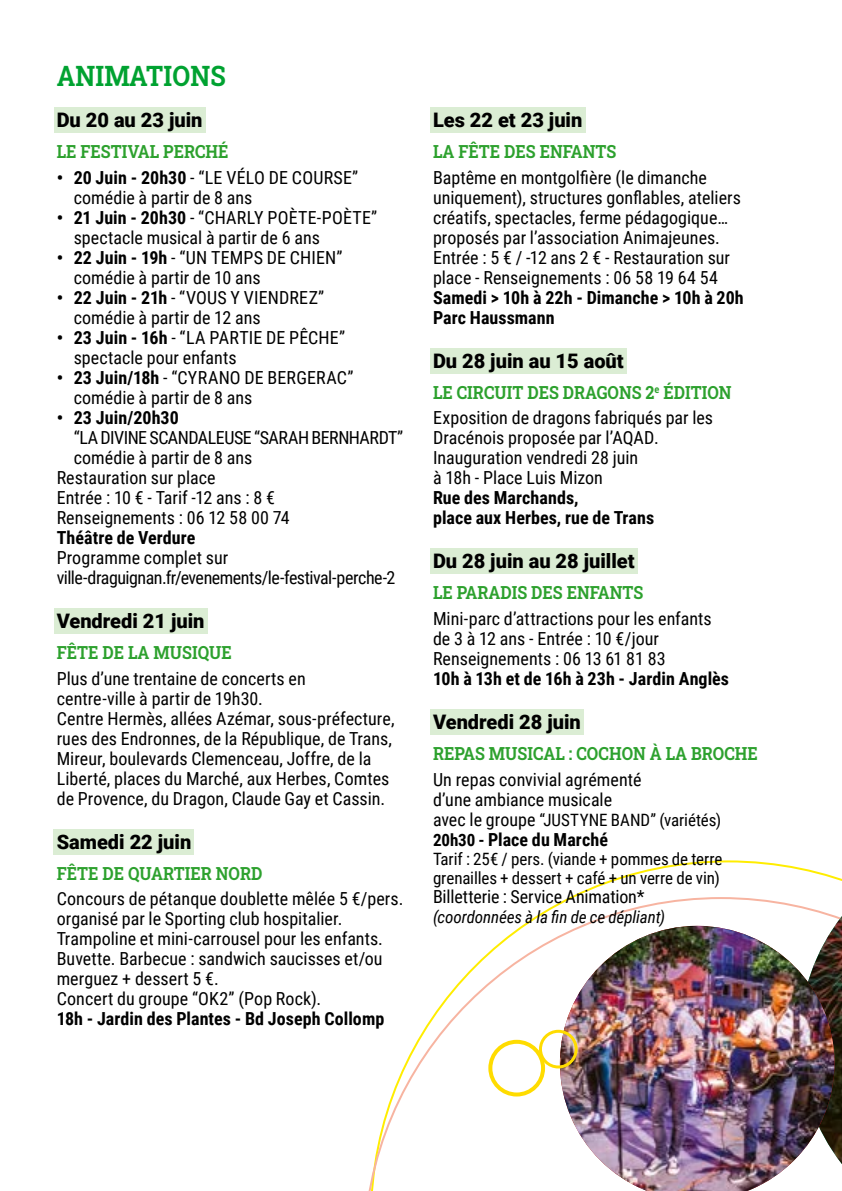
<style>
.page{position:relative;width:842px;height:1191px;background:#fff}
.page>*{position:absolute;margin:0;border:0;box-sizing:border-box;transform-origin:0 0}
.t1{font:700 28px "Roboto Slab";letter-spacing:.01em;color:#00a231;scale:.9 1}
.t2{font:900 20px "Roboto";color:#000}
.t3{font:18px/20px "Roboto Condensed";color:#000}
.t4{font:700 18px/20px "Roboto Condensed";letter-spacing:.005em;color:#000}
.t5{font:700 18px "Roboto Slab";color:#2da12e;scale:.9 1}
.t6{font:18px/20px "Roboto Condensed";letter-spacing:-.025em;color:#000}
.t7{font:17px/19px "Roboto Condensed";letter-spacing:-.005em;color:#000}
.t8{font:italic 17px "Roboto Condensed";letter-spacing:-.005em;color:#000}
.s1{font-weight:700}
.s2{font-size:18px}
.s3{font-size:17px}
</style>
<div class="page">
<svg style="left:570px;top:860px;width:229px;height:37px"></svg>
<svg style="left:368px;top:897px;width:431px;height:294px"></svg>
<svg style="left:799px;top:867px;width:43px;height:49px"></svg>
<img style="left:830px;top:916px;width:12px;height:248px">
<img style="left:560px;top:926px;width:274px;height:265px">
<div style="left:54px;top:107px;width:151px;height:26px;background:#dbedd4"></div>
<div style="left:54px;top:608px;width:153px;height:25px;background:#dbedd4"></div>
<div style="left:54px;top:828px;width:140px;height:26px;background:#dbedd4"></div>
<div style="left:430px;top:107px;width:155px;height:26px;background:#dbedd4"></div>
<div style="left:430px;top:348px;width:197px;height:25px;background:#dbedd4"></div>
<div style="left:430px;top:548px;width:207px;height:26px;background:#dbedd4"></div>
<div style="left:430px;top:709px;width:154px;height:26px;background:#dbedd4"></div>
<div style="left:488px;top:1039px;width:57px;height:57px;border:4px solid #ffdc00;border-radius:50%"></div>
<div style="left:539px;top:1029px;width:39px;height:39px;border:3px solid #ffdc00;border-radius:50%"></div>
<h1 class="t1" style="left:57px;top:57px;width:189px">ANIMATIONS</h1>
<p class="t2" style="left:57px;top:106px;width:147px">Du 20 au 23 juin</p>
<p class="t5" style="left:57px;top:139px;width:193px">LE FESTIVAL PERCHÉ</p>
<p class="t3" style="left:74px;top:167px;width:286px;text-indent:-17px"><span class="s1">• 20 Juin - 20h30</span> - “LE VÉLO DE COURSE” comédie à partir de 8 ans</p>
<p class="t3" style="left:74px;top:207px;width:305px;text-indent:-17px"><span class="s1">• 21 Juin - 20h30</span> - “CHARLY POÈTE-POÈTE” spectacle musical à partir de 6 ans</p>
<p class="t3" style="left:74px;top:247px;width:270px;text-indent:-17px"><span class="s1">• 22 Juin - 19h</span> - “UN TEMPS DE CHIEN” comédie à partir de 10 ans</p>
<p class="t3" style="left:74px;top:287px;width:252px;text-indent:-17px"><span class="s1">• 22 Juin - 21h</span> - “VOUS Y VIENDREZ” comédie à partir de 12 ans</p>
<p class="t3" style="left:74px;top:327px;width:273px;text-indent:-17px"><span class="s1">• 23 Juin - 16h</span> - “LA PARTIE DE PÊCHE” spectacle pour enfants</p>
<p class="t3" style="left:74px;top:367px;width:281px;text-indent:-17px"><span class="s1">• 23 Juin/18h</span> - “CYRANO DE BERGERAC” comédie à partir de 8 ans</p>
<p class="t4" style="left:57px;top:407px;width:124px">• 23 Juin/20h30</p>
<p class="t6" style="left:74px;top:427px;width:331px">“LA DIVINE SCANDALEUSE “SARAH BERNHARDT”</p>
<p class="t3" style="left:74px;top:447px;width:180px">comédie à partir de 8 ans</p>
<p class="t3" style="left:57px;top:467px;width:160px">Restauration sur place</p>
<p class="t3" style="left:57px;top:487px;width:220px">Entrée : 10 € - Tarif -12 ans : 8 €</p>
<p class="t3" style="left:57px;top:507px;width:235px">Renseignements : 06 12 58 00 74</p>
<p class="t4" style="left:57px;top:527px;width:140px">Théâtre de Verdure</p>
<p class="t6" style="left:57px;top:547px;width:340px">Programme complet sur ville-draguignan.fr/evenements/le-festival-perche-2</p>
<p class="t2" style="left:57px;top:607px;width:149px">Vendredi 21 juin</p>
<p class="t5" style="left:57px;top:640px;width:196px">FÊTE DE LA MUSIQUE</p>
<p class="t3" style="left:57px;top:667px;width:339px">Plus d’une trentaine de concerts en<br>centre-ville à partir de 19h30.<br>Centre Hermès, allées Azémar, sous-préfecture, rues des Endronnes, de la République, de Trans, Mireur, boulevards Clemenceau, Joffre, de la Liberté, places du Marché, aux Herbes, Comtes de Provence, du Dragon, Claude Gay et Cassin.</p>
<p class="t2" style="left:57px;top:827px;width:136px">Samedi 22 juin</p>
<p class="t5" style="left:57px;top:860px;width:230px">FÊTE DE QUARTIER NORD</p>
<p class="t3" style="left:57px;top:888px;width:348px">Concours de pétanque doublette mêlée 5 €/pers. organisé par le Sporting club hospitalier.<br>Trampoline et mini-carrousel pour les enfants.<br>Buvette. Barbecue : sandwich saucisses et/ou merguez + dessert 5 €.<br>Concert du groupe “OK2” (Pop Rock).</p>
<p class="t4" style="left:57px;top:1008px;width:329px">18h - Jardin des Plantes - Bd Joseph Collomp</p>
<p class="t2" style="left:433px;top:106px;width:151px">Les 22 et 23 juin</p>
<p class="t5" style="left:433px;top:139px;width:205px">LA FÊTE DES ENFANTS</p>
<p class="t3" style="left:433px;top:167px;width:310px">Baptême en montgolfière (le dimanche uniquement), structures gonflables, ateliers créatifs, spectacles, ferme pédagogique… proposés par l’association Animajeunes.<br>Entrée : 5 € / -12 ans 2 € - Restauration sur place - Renseignements : 06 58 19 64 54</p>
<p class="t4" style="left:433px;top:287px;width:312px">Samedi &gt; 10h à 22h - Dimanche &gt; 10h à 20h<br>Parc Haussmann</p>
<p class="t2" style="left:433px;top:347px;width:192px">Du 28 juin au 15 août</p>
<p class="t5" style="left:433px;top:380px;width:333px">LE CIRCUIT DES DRAGONS 2<sup>e</sup> ÉDITION</p>
<p class="t3" style="left:433px;top:407px;width:282px">Exposition de dragons fabriqués par les<br>Dracénois proposée par l’AQAD.<br>Inauguration vendredi 28 juin<br>à 18h - Place Luis Mizon</p>
<p class="t4" style="left:433px;top:487px;width:223px">Rue des Marchands,<br>place aux Herbes, rue de Trans</p>
<p class="t2" style="left:433px;top:547px;width:203px">Du 28 juin au 28 juillet</p>
<p class="t5" style="left:433px;top:580px;width:235px">LE PARADIS DES ENFANTS</p>
<p class="t3" style="left:433px;top:608px;width:280px">Mini-parc d’attractions pour les enfants de 3 à 12 ans - Entrée : 10 €/jour<br>Renseignements : 06 13 61 81 83</p>
<p class="t4" style="left:433px;top:668px;width:298px">10h à 13h et de 16h à 23h - Jardin Anglès</p>
<p class="t2" style="left:433px;top:708px;width:149px">Vendredi 28 juin</p>
<p class="t5" style="left:433px;top:741px;width:362px">REPAS MUSICAL : COCHON À LA BROCHE</p>
<p class="t3" style="left:433px;top:768px;width:210px">Un repas convivial agrémenté d’une ambiance musicale</p>
<p class="t7" style="left:433px;top:809px;width:290px"><span class="s2">avec le groupe</span> “JUSTYNE BAND” (variétés)</p>
<p class="t4" style="left:433px;top:828px;width:176px"><span class="s3">20h30 -</span> Place du Marché</p>
<p class="t7" style="left:433px;top:848px;width:291px">Tarif : 25€ / pers. (viande + pommes de terre grenailles + dessert + café + un verre de vin)</p>
<p class="t3" style="left:433px;top:885px;width:213px">Billetterie : Service Animation*</p>
<p class="t8" style="left:433px;top:905px;width:234px">(coordonnées à la fin de ce dépliant)</p>
</div>
